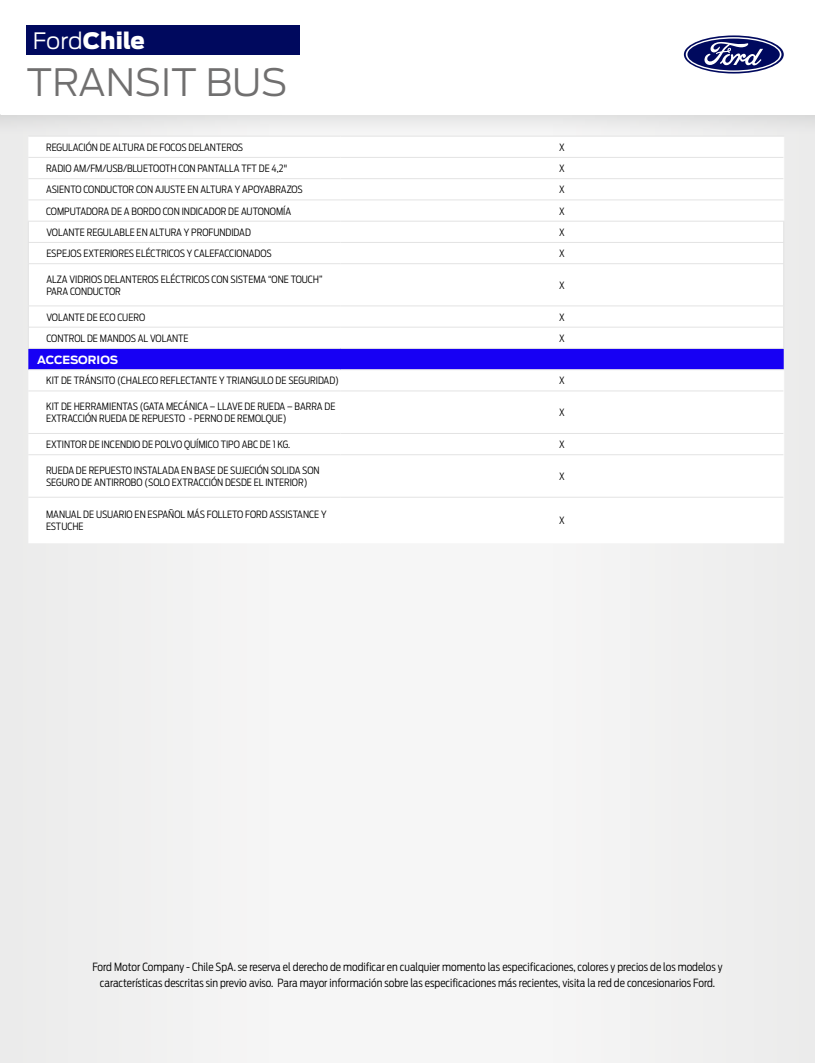
<style>
.page{position:relative;width:815px;height:1063px;background:#fff}
.page>*{position:absolute;margin:0;border:0;box-sizing:border-box;transform-origin:0 0}
.t1{font:300 37.5px "Ford Antenna";color:#706f6f}
.t2{font:900 22.5px "Ford Antenna";color:#fff}
.t3{font:300 11.25px/16.2px "Ford Antenna Cond";color:#000;text-align:center}
.t4{font:700 11.25px "Ford Antenna";letter-spacing:-.01em;color:#fff}
.t5{font:300 10px/12px "Ford Antenna Cond";color:#000}
.s1{font-weight:300}
</style>
<div class="page">
<div style="left:1px;top:115px;width:813px;height:948px;background:#f3f3f3"></div>
<div style="left:0;top:115px;width:815px;height:20px;background:#ebebeb"></div>
<div style="left:27px;top:26px;width:273px;height:29px;background:#00095e"></div>
<svg style="left:684px;top:35px;width:100px;height:39px"></svg>
<svg style="left:686px;top:37px;width:95px;height:35px"></svg>
<div style="left:29px;top:137px;width:754px;height:406px;background:#fff"></div>
<svg style="left:340px;top:137px;width:1px;height:126px"></svg>
<hr style="left:340px;top:264px;width:1px;height:42px;background:#fff">
<hr style="left:340px;top:391px;width:1px;height:42px;background:#fff">
<hr style="left:783px;top:391px;width:1px;height:42px;background:#fff">
<svg style="left:340px;top:434px;width:1px;height:20px"></svg>
<hr style="left:340px;top:455px;width:1px;height:42px;background:#fff">
<hr style="left:783px;top:455px;width:1px;height:42px;background:#fff">
<hr style="left:340px;top:498px;width:1px;height:45px;background:#fff">
<hr style="left:783px;top:497px;width:1px;height:46px;background:#fff">
<hr style="left:28px;top:136px;width:312px;height:1px;background:#e3e3e3">
<hr style="left:340px;top:136px;width:444px;height:1px;background:#e3e3e3">
<hr style="left:28px;top:157px;width:312px;height:1px;background:#e3e3e3">
<hr style="left:340px;top:157px;width:443px;height:1px;background:#e3e3e3">
<hr style="left:28px;top:178px;width:312px;height:1px;background:#e3e3e3">
<hr style="left:340px;top:178px;width:443px;height:1px;background:#e3e3e3">
<hr style="left:28px;top:200px;width:312px;height:1px;background:#e3e3e3">
<hr style="left:340px;top:200px;width:443px;height:1px;background:#e3e3e3">
<hr style="left:28px;top:391px;width:312px;height:1px;background:#e3e3e3">
<hr style="left:340px;top:391px;width:443px;height:1px;background:#e3e3e3">
<hr style="left:28px;top:433px;width:312px;height:1px;background:#e3e3e3">
<hr style="left:340px;top:433px;width:443px;height:1px;background:#e3e3e3">
<hr style="left:28px;top:454px;width:312px;height:1px;background:#e3e3e3">
<hr style="left:340px;top:454px;width:443px;height:1px;background:#e3e3e3">
<hr style="left:28px;top:497px;width:312px;height:1px;background:#e3e3e3">
<hr style="left:340px;top:497px;width:443px;height:1px;background:#e3e3e3">
<hr style="left:28px;top:221px;width:312px;height:1px;background:#e3e3e3">
<hr style="left:340px;top:221px;width:444px;height:1px;background:#e3e3e3">
<hr style="left:28px;top:242px;width:312px;height:1px;background:#e3e3e3">
<svg style="left:28px;top:222px;width:1px;height:41px"></svg>
<hr style="left:340px;top:242px;width:444px;height:1px;background:#e3e3e3">
<svg style="left:783px;top:222px;width:1px;height:41px"></svg>
<hr style="left:28px;top:263px;width:312px;height:1px;background:#e3e3e3">
<hr style="left:28px;top:264px;width:1px;height:42px;background:#e3e3e3">
<hr style="left:340px;top:263px;width:444px;height:1px;background:#e3e3e3">
<hr style="left:783px;top:264px;width:1px;height:42px;background:#e3e3e3">
<svg style="left:28px;top:306px;width:756px;height:85px"></svg>
<hr style="left:28px;top:348px;width:312px;height:1px;background:#e3e3e3">
<hr style="left:340px;top:348px;width:444px;height:1px;background:#e3e3e3">
<h2 class="t2" style="left:33px;top:20px;width:114px"><span class="s1">Ford</span>Chile</h2>
<h1 class="t1" style="left:27px;top:51px;width:262px">TRANSIT BUS</h1>
<p class="t5" style="left:46px;top:140px;width:199px">REGULACIÓN DE ALTURA DE FOCOS DELANTEROS</p>
<p class="t5" style="left:559px;top:140px;width:7px">X</p>
<p class="t5" style="left:46px;top:161px;width:243px">RADIO AM/FM/USB/BLUETOOTH CON PANTALLA TFT DE 4,2"</p>
<p class="t5" style="left:559px;top:161px;width:7px">X</p>
<p class="t5" style="left:46px;top:182px;width:258px">ASIENTO CONDUCTOR CON AJUSTE EN ALTURA Y APOYABRAZOS</p>
<p class="t5" style="left:559px;top:182px;width:7px">X</p>
<p class="t5" style="left:46px;top:204px;width:247px">COMPUTADORA DE A BORDO CON INDICADOR DE AUTONOMÍA</p>
<p class="t5" style="left:559px;top:204px;width:7px">X</p>
<p class="t5" style="left:46px;top:225px;width:206px">VOLANTE REGULABLE EN ALTURA Y PROFUNDIDAD</p>
<p class="t5" style="left:559px;top:225px;width:7px">X</p>
<p class="t5" style="left:46px;top:246px;width:227px">ESPEJOS EXTERIORES ELÉCTRICOS Y CALEFACCIONADOS</p>
<p class="t5" style="left:559px;top:246px;width:7px">X</p>
<p class="t5" style="left:46px;top:272px;width:278px">ALZA VIDRIOS DELANTEROS ELÉCTRICOS CON SISTEMA “ONE TOUCH”<br>PARA CONDUCTOR</p>
<p class="t5" style="left:559px;top:278px;width:7px">X</p>
<p class="t5" style="left:46px;top:310px;width:100px">VOLANTE DE ECO CUERO</p>
<p class="t5" style="left:559px;top:310px;width:7px">X</p>
<p class="t5" style="left:46px;top:331px;width:144px">CONTROL DE MANDOS AL VOLANTE</p>
<p class="t5" style="left:559px;top:331px;width:7px">X</p>
<p class="t4" style="left:37px;top:349px;width:82px">ACCESORIOS</p>
<p class="t5" style="left:46px;top:373px;width:294px">KIT DE TRÁNSITO (CHALECO REFLECTANTE Y TRIANGULO DE SEGURIDAD)</p>
<p class="t5" style="left:559px;top:373px;width:7px">X</p>
<p class="t5" style="left:46px;top:399px;width:291px">KIT DE HERRAMIENTAS (GATA MECÁNICA – LLAVE DE RUEDA – BARRA DE<br>EXTRACCIÓN RUEDA DE REPUESTO - PERNO DE REMOLQUE)</p>
<p class="t5" style="left:559px;top:405px;width:7px">X</p>
<p class="t5" style="left:46px;top:437px;width:246px">EXTINTOR DE INCENDIO DE POLVO QUÍMICO TIPO ABC DE 1 KG.</p>
<p class="t5" style="left:559px;top:437px;width:7px">X</p>
<p class="t5" style="left:46px;top:463px;width:275px">RUEDA DE REPUESTO INSTALADA EN BASE DE SUJECIÓN SOLIDA SON<br>SEGURO DE ANTIRROBO (SOLO EXTRACCIÓN DESDE EL INTERIOR)</p>
<p class="t5" style="left:559px;top:469px;width:7px">X</p>
<p class="t5" style="left:46px;top:507px;width:282px">MANUAL DE USUARIO EN ESPAÑOL MÁS FOLLETO FORD ASSISTANCE Y<br>ESTUCHE</p>
<p class="t5" style="left:559px;top:513px;width:7px">X</p>
<p class="t3" style="left:92px;top:957px;width:632px">Ford Motor Company - Chile SpA. se reserva el derecho de modificar en cualquier momento las especificaciones, colores y precios de los modelos y características descritas sin previo aviso. Para mayor información sobre las especificaciones más recientes, visita la red de concesionarios Ford.</p>
</div>
